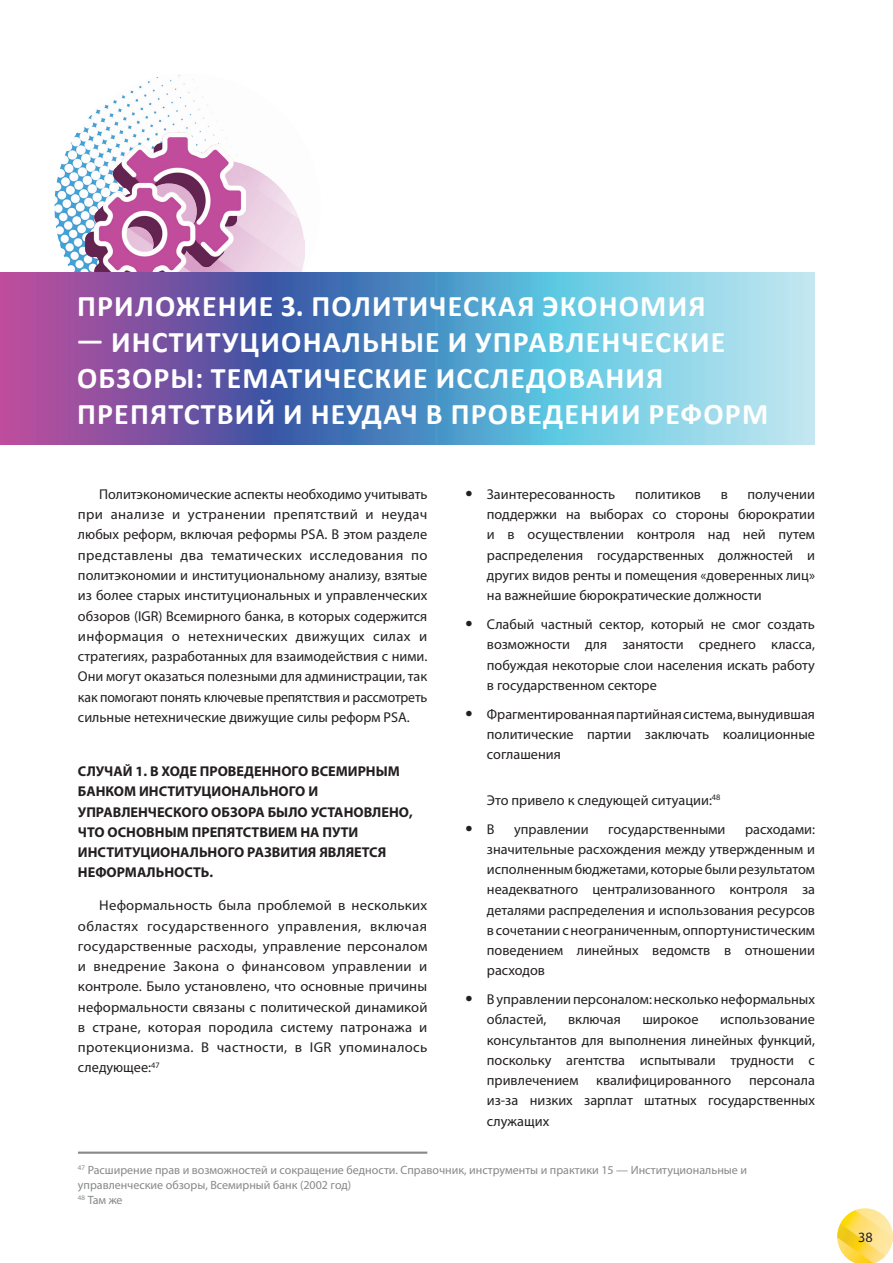
<style>
.page{position:relative;width:893px;height:1263px;background:#fff}
.page>*{position:absolute;margin:0;border:0;box-sizing:border-box;transform-origin:0 0}
.Header_1{font:700 30px/36px "Calibri";letter-spacing:.04em;color:#fff}
.t1{font:700 21px "Myriad Pro";color:#231f20}
.Body_text{font:14.25px/20.2px "Myriad Pro";color:#231f20;text-align:justify}
.Body_text-2{font:700 14.25px/20.2px "Myriad Pro";color:#231f20}
.Footnote{font:12px/15px "Myriad Pro";color:#87888a}
.s1{font-weight:700;font-size:21px}
.s2{font-weight:400;font-size:14.25px}
</style>
<div class="page">
<img style="left:838px;top:1209px;width:55px;height:54px">
<img style="left:54px;top:75px;width:266px;height:198px">
<img style="left:245px;top:160px;width:59px;height:113px">
<img style="left:85px;top:133px;width:160px;height:140px">
<svg style="left:0;top:273px;width:814px;height:171px;background:#7390c3"></svg>
<hr style="left:78px;top:1151px;width:349px;height:3px;background:#87888a">
<p class="Header_1" style="left:77px;top:288px;width:630px">ПРИЛОЖЕНИЕ 3. ПОЛИТИЧЕСКАЯ ЭКОНОМИЯ</p>
<p class="Header_1" style="left:77px;top:324px;width:693px">— ИНСТИТУЦИОНАЛЬНЫЕ И УПРАВЛЕНЧЕСКИЕ<br>ОБЗОРЫ: ТЕМАТИЧЕСКИЕ ИССЛЕДОВАНИЯ<br>ПРЕПЯТСТВИЙ И НЕУДАЧ В ПРОВЕДЕНИИ РЕФОРМ</p>
<p class="Body_text" style="left:78px;top:484px;width:351px;text-indent:21px">Политэкономические аспекты необходимо учитывать при анализе и устранении препятствий и неудач любых реформ, включая реформы PSA. В этом разделе представлены два тематических исследования по политэкономии и институциональному анализу, взятые из более старых институциональных и управленческих обзоров (IGR) Всемирного банка, в которых содержится информация о нетехнических движущих силах и стратегиях, разработанных для взаимодействия с ними.<br>Они могут оказаться полезными для администрации, так как помогают понять ключевые препятствия и рассмотреть сильные нетехнические движущие силы реформ PSA.</p>
<p class="Body_text-2" style="left:78px;top:761px;width:336px">СЛУЧАЙ 1. В ХОДЕ ПРОВЕДЕННОГО ВСЕМИРНЫМ БАНКОМ ИНСТИТУЦИОНАЛЬНОГО И УПРАВЛЕНЧЕСКОГО ОБЗОРА БЫЛО УСТАНОВЛЕНО, ЧТО ОСНОВНЫМ ПРЕПЯТСТВИЕМ НА ПУТИ ИНСТИТУЦИОНАЛЬНОГО РАЗВИТИЯ ЯВЛЯЕТСЯ НЕФОРМАЛЬНОСТЬ.</p>
<p class="Body_text" style="left:78px;top:895px;width:351px;text-indent:21px">Неформальность была проблемой в нескольких областях государственного управления, включая государственные расходы, управление персоналом и внедрение Закона о финансовом управлении и контроле. Было установлено, что основные причины неформальности связаны с политической динамикой в стране, которая породила систему патронажа и протекционизма. В частности, в IGR упоминалось следующее:<sup>47</sup></p>
<p class="Body_text" style="left:466px;top:484px;width:151px"><span class="s1">•</span> Заинтересованность</p>
<p class="Body_text" style="left:635px;top:484px;width:68px">политиков</p>
<p class="Body_text" style="left:721px;top:484px;width:9px">в</p>
<p class="Body_text" style="left:487px;top:484px;width:330px;text-indent:261px">получении поддержки на выборах со стороны бюрократии и в осуществлении контроля над ней путем распределения государственных должностей и других видов ренты и помещения «доверенных лиц» на важнейшие бюрократические должности</p>
<p class="Body_text" style="left:487px;top:614px;width:330px;text-indent:-21px"><span class="s1">•</span> Слабый частный сектор, который не смог создать возможности для занятости среднего класса, побуждая некоторые слои населения искать работу в государственном секторе</p>
<p class="Body_text" style="left:487px;top:703px;width:330px;text-indent:-21px"><span class="s1">•</span> Фрагментированная партийная система, вынудившая политические партии заключать коалиционные соглашения</p>
<p class="Body_text" style="left:487px;top:790px;width:235px">Это привело к следующей ситуации:<sup>48</sup></p>
<p class="t1" style="left:466px;top:813px;width:30px">• <span class="s2">В</span></p>
<p class="Body_text" style="left:514px;top:818px;width:76px">управлении</p>
<p class="Body_text" style="left:608px;top:818px;width:119px">государственными</p>
<p class="Body_text" style="left:487px;top:818px;width:330px;text-indent:258px">расходами: значительные расхождения между утвержденным и исполненным бюджетами, которые были результатом неадекватного централизованного контроля за деталями распределения и использования ресурсов в сочетании с неограниченным, оппортунистическим поведением линейных ведомств в отношении расходов</p>
<p class="Body_text" style="left:487px;top:989px;width:330px;text-indent:-21px"><span class="s1">•</span> В управлении персоналом: несколько неформальных областей,</p>
<p class="Body_text" style="left:487px;top:1009px;width:330px;text-indent:233px">использование консультантов для выполнения линейных функций, поскольку агентства испытывали трудности с привлечением квалифицированного персонала из-за низких зарплат штатных государственных служащих</p>
<p class="Footnote" style="left:78px;top:1162px;width:671px"><sup>47</sup> Расширение прав и возможностей и сокращение бедности. Справочник, инструменты и практики 15 — Институциональные и управленческие обзоры, Всемирный банк (2002 год)</p>
<p class="Footnote" style="left:78px;top:1192px;width:46px"><sup>48</sup> Там же</p>
<p class="Body_text" style="left:568px;top:1009px;width:54px">включая</p>
<p class="Body_text" style="left:642px;top:1009px;width:58px">широкое</p>
<p class="Body_text" style="left:858px;top:1227px;width:16px">38</p>
</div>
